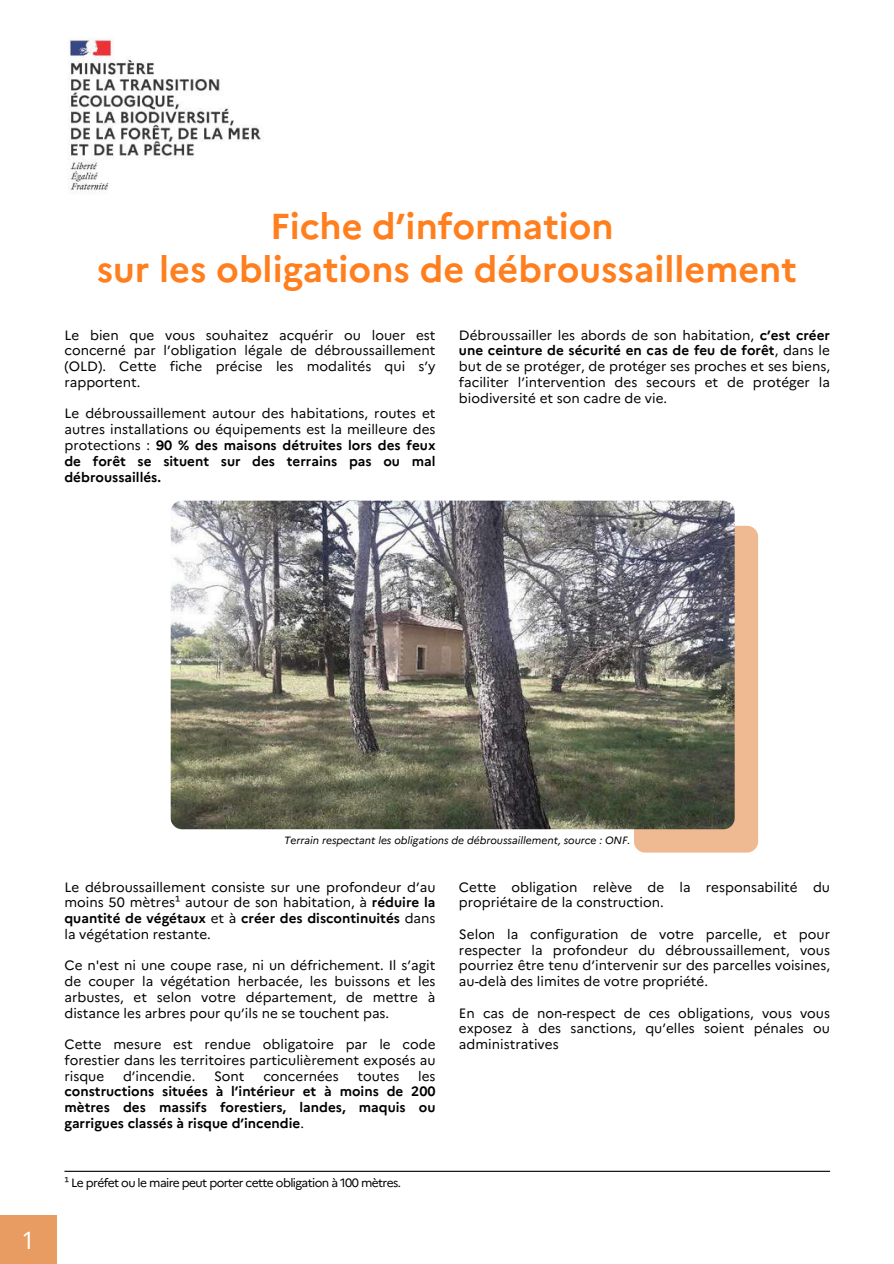
<style>
.page{position:relative;width:894px;height:1264px;background:#fff}
.page>*{position:absolute;margin:0;border:0;box-sizing:border-box;transform-origin:0 0}
.t1{font:700 36px/42.8px "Marianne";color:#ff7f1e;text-align:center}
.t2{font:24px "Open Sans";color:#fff}
.t3{font:13.5px/15.8px "Marianne";color:#000;text-align:justify}
.t4{font:700 13.5px/15.8px "Marianne";color:#000;text-align:justify}
.t5{font:12px "Marianne";letter-spacing:-.05em;color:#000}
.t6{font:italic 10.5px "Marianne";color:#000}
.s1{font-weight:700}
.s2{font-weight:400}
</style>
<div class="page">
<img style="left:68px;top:37px;width:196px;height:156px">
<div style="left:633px;top:526px;width:125px;height:326px;background:#efb991;border-radius:11px"></div>
<img style="left:171px;top:500px;width:563px;height:329px;border-radius:11px">
<hr style="left:64px;top:1170px;width:765px;height:1px;background:#000">
<div style="left:0;top:1215px;width:56px;height:48px;background:#e99c62"></div>
<h1 class="t1" style="left:97px;top:202px;width:701px">Fiche d’information<br>sur les obligations de débroussaillement</h1>
<p class="t3" style="left:64px;top:326px;width:372px">Le bien que vous souhaitez acquérir ou louer est concerné par l’obligation légale de débroussaillement (OLD). Cette fiche précise les modalités qui s’y rapportent.</p>
<p class="t3" style="left:64px;top:404px;width:372px">Le débroussaillement autour des habitations, routes et autres installations ou équipements est la meilleure des protections : <span class="s1">90 % des maisons détruites lors des feux de forêt se situent sur des terrains pas ou mal débroussaillés.</span></p>
<p class="t3" style="left:459px;top:326px;width:372px">Débroussailler les abords de son habitation, <span class="s1">c’est créer une ceinture de sécurité en cas de feu de forêt</span>, dans le but de se protéger, de protéger ses proches et ses biens, faciliter l’intervention des secours et de protéger la biodiversité et son cadre de vie.</p>
<h2 class="t2" style="left:21px;top:1223px;width:15px">1</h2>
<p class="t6" style="left:284px;top:832px;width:347px">Terrain respectant les obligations de débroussaillement, source : ONF.</p>
<p class="t3" style="left:64px;top:877px;width:372px">Le débroussaillement consiste sur une profondeur d’au moins 50 mètres¹ autour de son habitation, à <span class="s1">réduire la quantité de végétaux</span> et à <span class="s1">créer des discontinuités</span> dans la végétation restante.</p>
<p class="t3" style="left:64px;top:956px;width:372px">Ce n'est ni une coupe rase, ni un défrichement. Il s’agit de couper la végétation herbacée, les buissons et les arbustes, et selon votre département, de mettre à distance les arbres pour qu’ils ne se touchent pas.</p>
<p class="t3" style="left:64px;top:1035px;width:372px">Cette mesure est rendue obligatoire par le code forestier dans les territoires particulièrement exposés au risque</p>
<p class="t3" style="left:123px;top:1066px;width:74px">d’incendie.</p>
<p class="t3" style="left:214px;top:1066px;width:32px">Sont</p>
<p class="t3" style="left:263px;top:1066px;width:77px">concernées</p>
<p class="t3" style="left:357px;top:1066px;width:43px">toutes</p>
<p class="t3" style="left:418px;top:1066px;width:19px">les</p>
<p class="t4" style="left:64px;top:1082px;width:372px">constructions situées à l’intérieur et à moins de 200 mètres des massifs forestiers, landes, maquis ou garrigues classés à risque d’incendie<span class="s2">.</span></p>
<p class="t5" style="left:64px;top:1173px;width:338px">¹ Le préfet ou le maire peut porter cette obligation à 100 mètres.</p>
<p class="t3" style="left:459px;top:877px;width:372px">Cette obligation relève de la responsabilité du propriétaire de la construction.</p>
<p class="t3" style="left:459px;top:925px;width:372px">Selon la configuration de votre parcelle, et pour respecter la profondeur du débroussaillement, vous pourriez être tenu d’intervenir sur des parcelles voisines, au-delà des limites de votre propriété.</p>
<p class="t3" style="left:459px;top:1003px;width:372px">En cas de non-respect de ces obligations, vous vous exposez à des sanctions, qu’elles soient pénales ou administratives</p>
</div>
